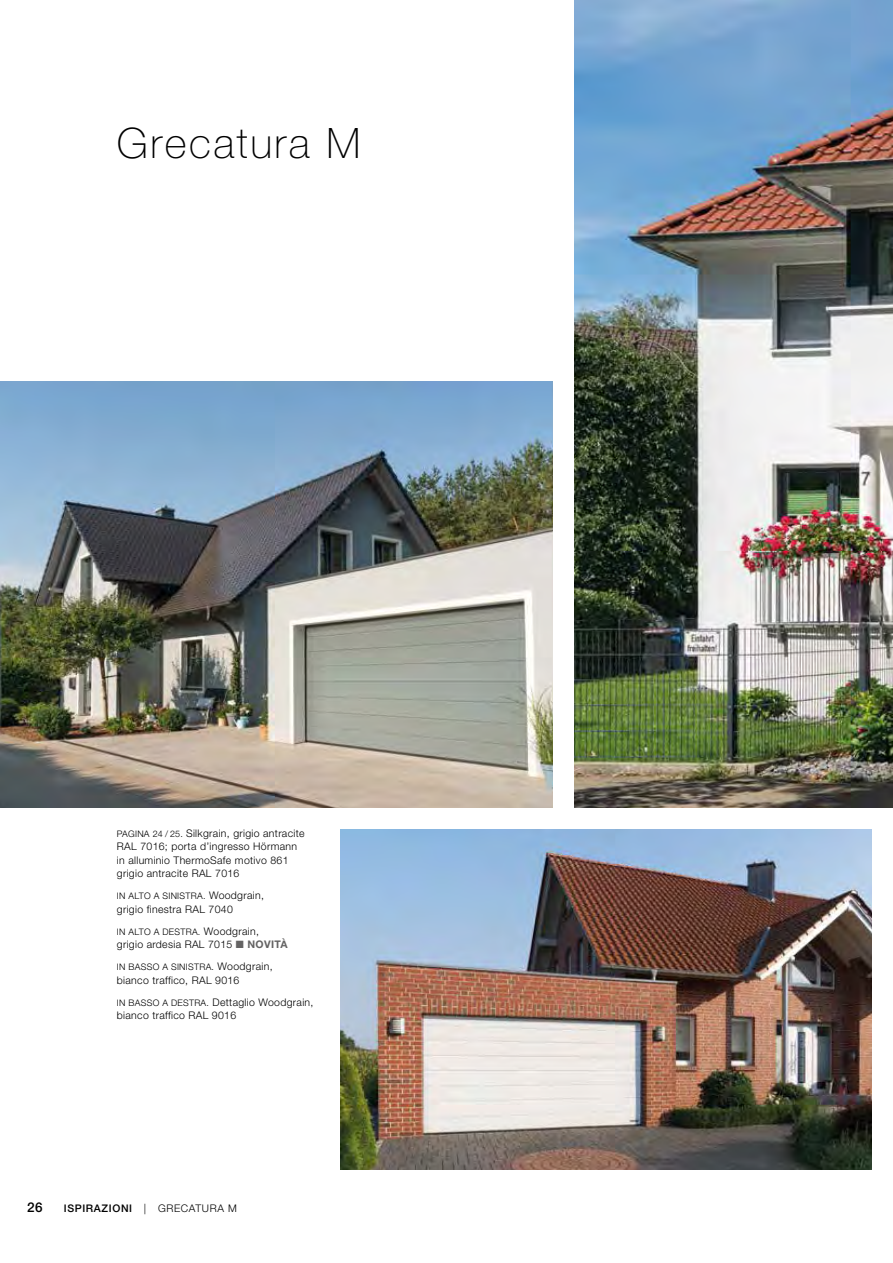
<style>
.page{position:relative;width:893px;height:1263px;background:#fff}
.page>*{position:absolute;margin:0;border:0;box-sizing:border-box;transform-origin:0 0}
.t1{font:100 42px "Hoermann Helvetica Neue";letter-spacing:.06em;color:#000}
.t2{font:500 13.5px "Hoermann Helvetica Neue";color:#000}
.t3{font:300 10.5px/13.5px "Hoermann Helvetica Neue";letter-spacing:.03em;color:#000}
.t4{font:500 10.5px "Hoermann Helvetica Neue";letter-spacing:.06em;color:#000}
.t5{font:300 9px "Hoermann Helvetica Neue";letter-spacing:.03em;color:#000}
.s1{font-size:9px}
.s2{font-size:10.5px}
.s3{font-weight:700;color:#646363}
.s4{font-weight:300}
</style>
<div class="page">
<img style="left:574px;top:0;width:319px;height:808px">
<img style="left:0;top:381px;width:553px;height:427px">
<img style="left:340px;top:829px;width:532px;height:340px">
<h1 class="t1" style="left:117px;top:113px;width:245px">Grecatura M</h1>
<p class="t3" style="left:117px;top:825px;width:189px"><span class="s1">PAGINA 24 / 25.</span> Silkgrain, grigio antracite RAL 7016; porta d’ingresso Hörmann in alluminio ThermoSafe motivo 861 grigio antracite RAL 7016</p>
<p class="t5" style="left:117px;top:890px;width:149px">IN ALTO A SINISTRA. <span class="s2">Woodgrain,</span></p>
<p class="t3" style="left:117px;top:901px;width:117px">grigio finestra RAL 7040</p>
<p class="t5" style="left:117px;top:925px;width:143px">IN ALTO A DESTRA. <span class="s2">Woodgrain,</span></p>
<p class="t3" style="left:117px;top:937px;width:172px">grigio ardesia RAL 7015 <span class="s3">■ NOVITÀ</span></p>
<p class="t5" style="left:117px;top:961px;width:157px">IN BASSO A SINISTRA. <span class="s2">Woodgrain,</span></p>
<p class="t3" style="left:117px;top:968px;width:198px;line-height:22px">bianco traffico, RAL 9016<br><span class="s1">IN BASSO A DESTRA.</span> Dettaglio Woodgrain,</p>
<p class="t3" style="left:117px;top:1008px;width:121px">bianco traffico RAL 9016</p>
<p class="t2" style="left:27px;top:1198px;width:17px">26</p>
<p class="t4" style="left:64px;top:1201px;width:175px">ISPIRAZIONI <span class="s4">| GRECATURA M</span></p>
</div>
